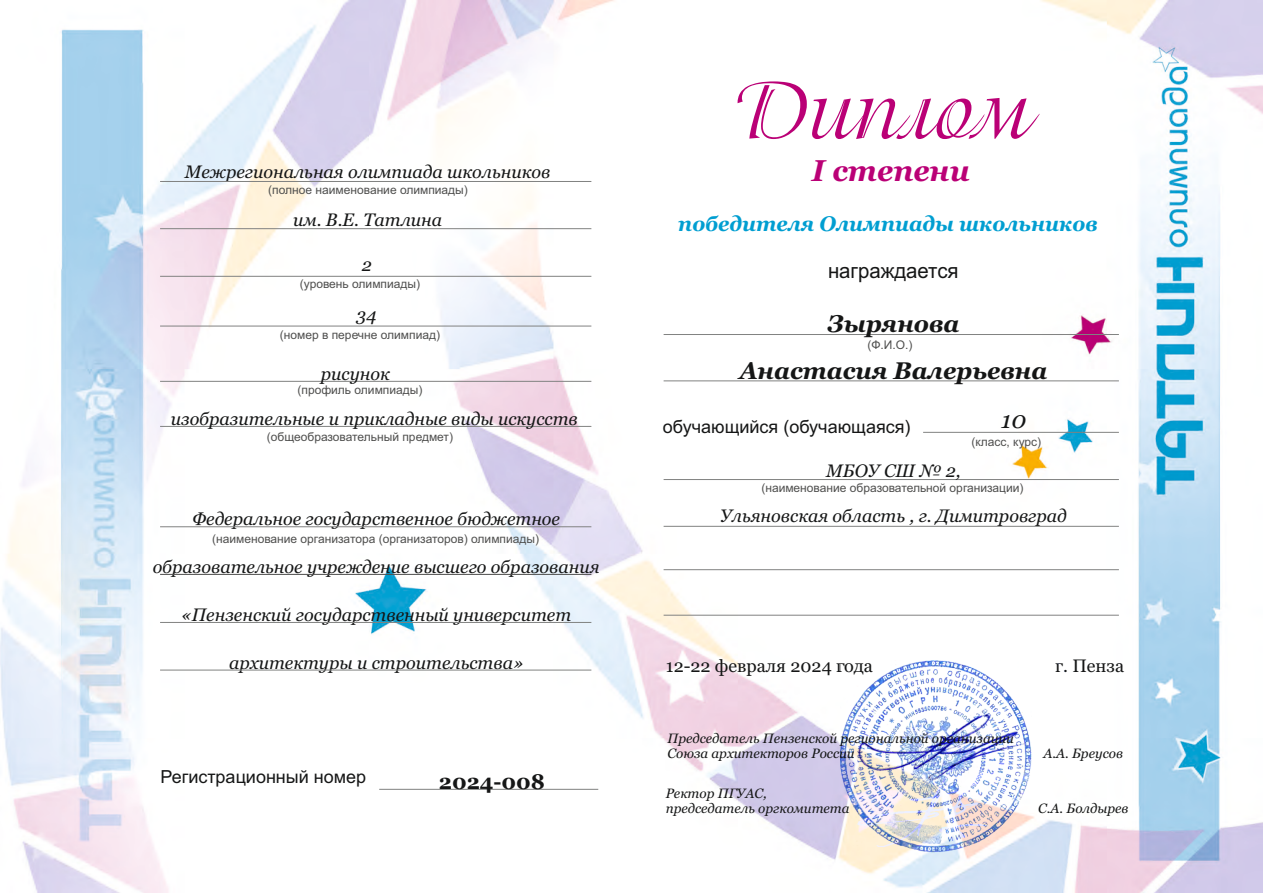
<style>
.page{position:relative;width:1263px;height:893px;background:#fff}
.page>*{position:absolute;margin:0;border:0;box-sizing:border-box;transform-origin:0 0}
.t1{font:90px "Isadora Cyr";color:#ba0076}
.t2{font:italic 700 30px "Georgia";color:#ba0076}
.t3{font:italic 700 24px/46.5px "Georgia";color:#151616;text-align:center}
.t4{font:italic 24px "Georgia";color:#151616}
.t5{font:italic 700 21px "Georgia";color:#009ed1}
.t6{font:21px "Arial";color:#151616}
.t7{font:700 21px "Georgia";color:#151616}
.t8{font:italic 18px "Georgia";color:#151616}
.t9{font:18px "Arial";color:#151616}
.t10{font:18px "Georgia";color:#151616}
.t11{font:italic 13.5px/15.3px "Georgia";color:#151616}
.t12{font:12px "Arial";color:#4e4e4d}
</style>
<div class="page">
<img style="left:0;top:0;width:1263px;height:893px">
<hr style="left:160px;top:181px;width:431px;height:1px;background:#818281">
<hr style="left:160px;top:228px;width:431px;height:1px;background:#818281">
<hr style="left:160px;top:276px;width:431px;height:1px;background:#818281">
<hr style="left:160px;top:326px;width:431px;height:1px;background:#818281">
<hr style="left:160px;top:381px;width:431px;height:1px;background:#818281">
<hr style="left:160px;top:526px;width:431px;height:1px;background:#818281">
<hr style="left:160px;top:574px;width:431px;height:1px;background:#4e4e4d">
<hr style="left:160px;top:426px;width:431px;height:1px;background:#818281">
<hr style="left:160px;top:622px;width:431px;height:1px;background:#818281">
<hr style="left:160px;top:670px;width:431px;height:1px;background:#818281">
<hr style="left:379px;top:789px;width:219px;height:1px;background:#818281">
<hr style="left:923px;top:432px;width:196px;height:1px;background:#818281">
<hr style="left:664px;top:479px;width:455px;height:1px;background:#818281">
<hr style="left:664px;top:526px;width:455px;height:1px;background:#818281">
<hr style="left:664px;top:569px;width:455px;height:1px;background:#818281">
<hr style="left:664px;top:615px;width:455px;height:1px;background:#818281">
<hr style="left:664px;top:334px;width:455px;height:1px;background:#818281">
<hr style="left:664px;top:381px;width:455px;height:1px;background:#818281">
<img style="left:903px;top:611px;width:196px;height:195px">
<img style="left:840px;top:661px;width:191px;height:191px">
<img style="left:855px;top:740px;width:163px;height:112px">
<p class="t8" style="left:185px;top:165px;width:367px">Межрегиональная олимпиада школьников</p>
<p class="t8" style="left:293px;top:212px;width:151px">им. В.Е. Татлина</p>
<p class="t12" style="left:268px;top:185px;width:201px">(полное наименование олимпиады)</p>
<p class="t8" style="left:362px;top:258px;width:12px">2</p>
<p class="t12" style="left:300px;top:279px;width:122px">(уровень олимпиады)</p>
<p class="t8" style="left:356px;top:308px;width:22px">34</p>
<p class="t12" style="left:280px;top:330px;width:162px">(номер в перечне олимпиад)</p>
<p class="t8" style="left:321px;top:366px;width:70px">рисунок</p>
<p class="t12" style="left:297px;top:386px;width:126px">(профиль олимпиады)</p>
<p class="t8" style="left:171px;top:411px;width:408px">изобразительные и прикладные виды искусств</p>
<p class="t12" style="left:267px;top:432px;width:188px">(общеобразовательный предмет)</p>
<p class="t8" style="left:192px;top:511px;width:369px">Федеральное государственное бюджетное</p>
<p class="t8" style="left:153px;top:559px;width:448px">образовательное учреждение высшего образования</p>
<p class="t8" style="left:181px;top:607px;width:391px">«Пензенский государственный университет</p>
<p class="t8" style="left:229px;top:655px;width:296px">архитектуры и строительства»</p>
<p class="t12" style="left:212px;top:534px;width:328px">(наименование организатора (организаторов) олимпиады)</p>
<p class="t9" style="left:161px;top:770px;width:207px">Регистрационный номер</p>
<p class="t7" style="left:439px;top:773px;width:108px">2024-008</p>
<h1 class="t1" style="left:732px;top:72px;width:301px">Диплом</h1>
<h2 class="t2" style="left:812px;top:158px;width:159px">I степени</h2>
<p class="t5" style="left:678px;top:215px;width:421px">победителя Олимпиады школьников</p>
<p class="t6" style="left:828px;top:263px;width:132px">награждается</p>
<h3 class="t3" style="left:739px;top:303px;width:309px">Зырянова<br>Анастасия Валерьевна</h3>
<p class="t12" style="left:867px;top:340px;width:47px">(Ф.И.О.)</p>
<h3 class="t4" style="left:1001px;top:410px;width:27px">10</h3>
<p class="t9" style="left:663px;top:420px;width:249px">обучающийся (обучающаяся)</p>
<p class="t12" style="left:971px;top:437px;width:71px">(класс, курс)</p>
<p class="t12" style="left:761px;top:483px;width:264px">(наименование образовательной организации)</p>
<p class="t8" style="left:826px;top:464px;width:136px">МБОУ СШ № 2,</p>
<p class="t8" style="left:720px;top:508px;width:348px">Ульяновская область , г. Димитровград</p>
<p class="t10" style="left:666px;top:658px;width:209px">12-22 февраля 2024 года</p>
<p class="t10" style="left:1055px;top:658px;width:70px">г. Пенза</p>
<p class="t11" style="left:667px;top:731px;width:348px">Председатель Пензенской региональной организации<br>Союза архитекторов России</p>
<p class="t11" style="left:666px;top:786px;width:185px">Ректор ПГУАС, председатель оргкомитета</p>
<p class="t11" style="left:1043px;top:747px;width:81px">А.А. Бреусов</p>
<p class="t11" style="left:1038px;top:802px;width:92px">С.А. Болдырев</p>
</div>
